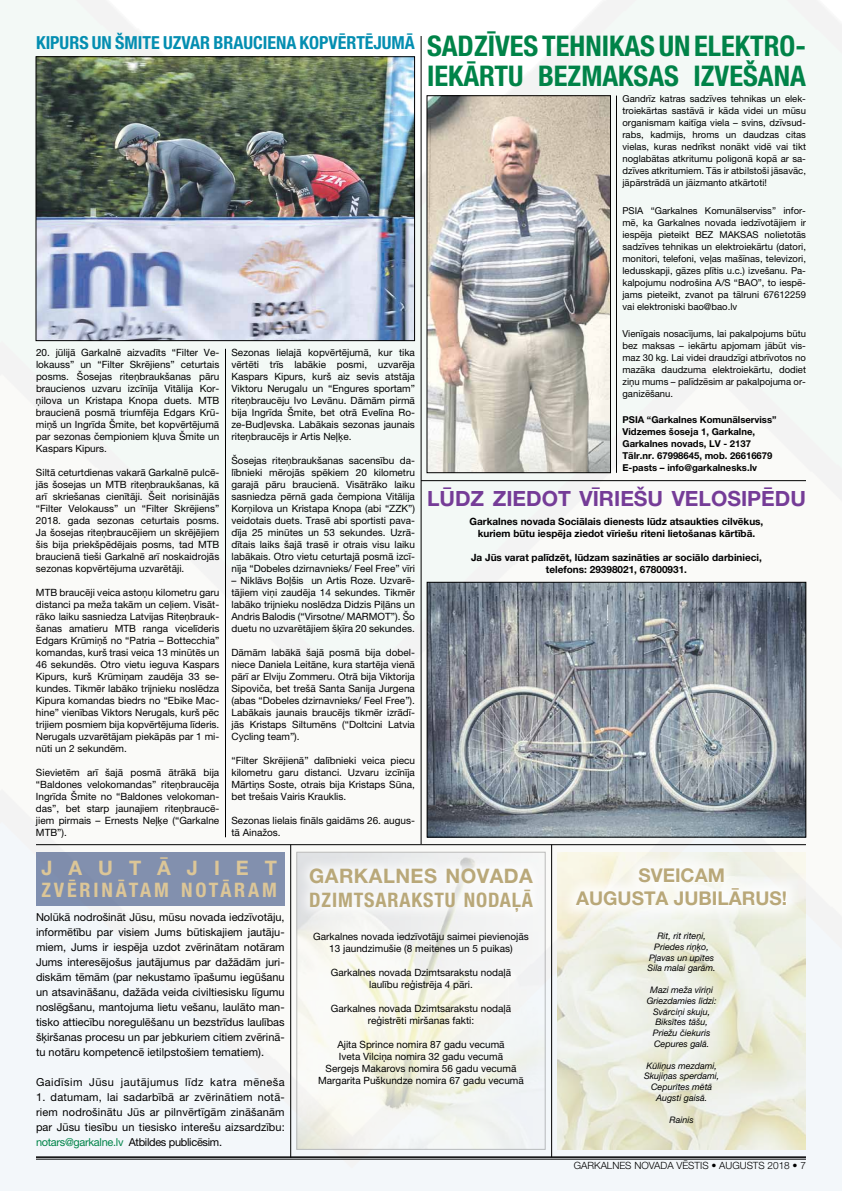
<style>
.page{position:relative;width:842px;height:1191px;background:#fff}
.page>*{position:absolute;margin:0;border:0;box-sizing:border-box;transform-origin:0 0}
.t1{font:700 condensed 28.5px/30px "Helvetica Neue LT Pro";color:#008348}
.t2{font:700 21px "Helvetica Neue LT Pro";color:#753c97}
.t3{font:700 condensed 20px "Helvetica Neue LT Pro";letter-spacing:.045em;color:#b9a879}
.t4{font:700 condensed 20px "Helvetica Neue LT Pro";letter-spacing:.145em;color:#dcc697}
.t5{font:700 20px "Helvetica Neue LT Pro";color:#b9a879}
.t6{font:700 20px "Helvetica Neue LT Pro";color:#dcc697}
.t7{font:700 19px/22.8px "Helvetica Neue LT Pro";color:#b9a879;text-align:center}
.t8{font:700 condensed 18px "Helvetica Neue LT Pro";color:#048eb1}
.t9{font:11px/15px "Helvetica Neue LT Pro";color:#000;text-align:justify}
.t10{font:11px "Helvetica Neue LT Pro";letter-spacing:.045em;color:#000}
.t11{font:10px/12px "Helvetica Neue LT Pro";color:#000;text-align:justify}
.t12{font:700 10px/12px "Helvetica Neue LT Pro";color:#000;text-align:center}
.t13{font:300 10px "Helvetica Neue LT Pro";color:#000}
.t14{font:9.5px/12px "Helvetica Neue LT Pro";color:#000;text-align:justify}
.t15{font:700 9.5px/12px "Helvetica Neue LT Pro";color:#000}
.t16{font:italic 9px/10.8px "Helvetica Neue LT Pro";color:#000;text-align:center}
.s1{color:#008348}
</style>
<div class="page">
<img style="left:0;top:0;width:842px;height:1190px">
<img style="left:299px;top:854px;width:244px;height:293px">
<hr style="left:36px;top:1156px;width:770px;height:1px;background:#000">
<hr style="left:36px;top:1158px;width:770px;height:1px;background:#000">
<div style="left:297px;top:855px;width:249px;height:69px;background:#fff;opacity:.75"></div>
<hr style="left:36px;top:844px;width:770px;height:1px;background:#000">
<div style="left:36px;top:852px;width:249px;height:53px;background:#8290ae"></div>
<div style="left:560px;top:852px;width:242px;height:69px;background:#fff;opacity:.75"></div>
<svg style="left:575px;top:867px;width:212px;height:38px"></svg>
<hr style="left:290px;top:844px;width:1px;height:313px;background:#000">
<hr style="left:551px;top:844px;width:1px;height:313px;background:#000">
<img style="left:429px;top:584px;width:375px;height:251px">
<div style="left:427px;top:582px;width:379px;height:255px;border:1px solid #000"></div>
<hr style="left:421px;top:36px;width:1px;height:808px;background:#000">
<hr style="left:421px;top:480px;width:385px;height:1px;background:#000">
<img style="left:429px;top:98px;width:180px;height:373px">
<div style="left:427px;top:96px;width:184px;height:377px;border:1px solid #000"></div>
<hr style="left:616px;top:96px;width:1px;height:377px;background:#000">
<hr style="left:225px;top:349px;width:1px;height:488px;background:#000">
<img style="left:38px;top:59px;width:375px;height:280px">
<div style="left:36px;top:57px;width:379px;height:284px;border:1px solid #000"></div>
<h3 class="t8" style="left:36px;top:32px;width:380px">KI PURS UN ŠMITE UZVAR BRAUCIENA KOPVĒRTĒJUMĀ</h3>
<p class="t11" style="left:36px;top:346px;width:185px">20. jūlijā Garkalnē aizvadīts “Filter Ve&shy;lokauss” un “Filter Skrējiens” ceturtais posms. Šosejas riteņbraukšanas pāru braucienos uzvaru izcīnīja Vitālija Kor&shy;ņilova un Kristapa Knopa duets. MTB braucienā posmā triumfēja Edgars Krū&shy;miņš un Ingrīda Šmite, bet kopvērtējumā par sezonas čempioniem kļuva Šmite un Kaspars Kipurs.</p>
<p class="t11" style="left:36px;top:466px;width:185px">Siltā ceturtdienas vakarā Garkalnē pulcē&shy;jās šosejas un MTB riteņbraukšanas, kā arī skriešanas cienītāji. Šeit norisinājās “Filter Velokauss” un “Filter Skrējiens” 2018. gada sezonas ceturtais posms.<br>Ja šosejas riteņbraucējiem un skrējējiem šis bija priekšpēdējais posms, tad MTB braucienā tieši Garkalnē arī noskaidrojās sezonas kopvērtējuma uzvarētāji.</p>
<p class="t11" style="left:36px;top:586px;width:185px">MTB braucēji veica astoņu kilometru garu distanci pa meža takām un ceļiem. Visāt&shy;rāko laiku sasniedza Latvijas Riteņbrauk&shy;šanas amatieru MTB ranga vicelīderis Edgars Krūmiņš no “Patria – Bottecchia” komandas, kurš trasi veica 13 minūtēs un 46 sekundēs. Otro vietu ieguva Kaspars Kipurs, kurš Krūmiņam zaudēja 33 se&shy;kundes. Tikmēr labāko trijnieku noslēdza Kipura komandas biedrs no “Ebike Mac&shy;hine” vienības Viktors Nerugals, kurš pēc trijiem posmiem bija kopvērtējuma līderis.<br>Nerugals uzvarētājam piekāpās par 1 mi&shy;nūti un 2 sekundēm.</p>
<p class="t11" style="left:36px;top:766px;width:185px">Sievietēm arī šajā posmā ātrākā bija “Baldones velokomandas” riteņbraucēja Ingrīda Šmite no “Baldones velokoman&shy;das”, bet starp jaunajiem riteņbraucē&shy;jiem pirmais – Ernests Neļķe (“Garkalne MTB”).</p>
<p class="t11" style="left:231px;top:346px;width:185px">Sezonas lielajā kopvērtējumā, kur tika vērtēti trīs labākie posmi, uzvarēja Kaspars Kipurs, kurš aiz sevis atstāja Viktoru Nerugalu un “Engures sportam” riteņbraucēju Ivo Levānu. Dāmām pirmā bija Ingrīda Šmite, bet otrā Evelīna Ro&shy;ze-Budļevska. Labākais sezonas jaunais riteņbraucējs ir Artis Neļķe.</p>
<p class="t11" style="left:231px;top:454px;width:185px">Šosejas riteņbraukšanas sacensību da&shy;lībnieki mērojās spēkiem 20 kilometru garajā pāru braucienā. Visātrāko laiku sasniedza pērnā gada čempiona Vitālija Korņilova un Kristapa Knopa (abi “ZZK”) veidotais duets. Trasē abi sportisti pava&shy;dīja 25 minūtes un 53 sekundes. Uzrā&shy;dītais laiks šajā trasē ir otrais visu laiku labākais. Otro vietu ceturtajā posmā izcī&shy;nīja “Dobeles dzirnavnieks/ Feel Free” vīri</p>
<p class="t11" style="left:231px;top:574px;width:185px">– Niklāvs Boļšis un Artis Roze. Uzvarē&shy;tājiem viņi zaudēja 14 sekundes. Tikmēr labāko trijnieku noslēdza Didzis Piļāns un Andris Balodis (“Virsotne/ MARMOT”). Šo duetu no uzvarētājiem šķīra 20 sekundes.</p>
<p class="t11" style="left:231px;top:646px;width:185px">Dāmām labākā šajā posmā bija dobel&shy;niece Daniela Leitāne, kura startēja vienā pārī ar Elviju Zommeru. Otrā bija Viktorija Sipoviča, bet trešā Santa Sanija Jurgena (abas “Dobeles dzirnavnieks/ Feel Free”).<br>Labākais jaunais braucējs tikmēr izrādī&shy;jās Kristaps Siltumēns (“Doltcini Latvia Cycling team”).</p>
<p class="t11" style="left:231px;top:754px;width:185px">“Filter Skrējienā” dalībnieki veica piecu kilometru garu distanci. Uzvaru izcīnīja Mārtiņs Soste, otrais bija Kristaps Sūna, bet trešais Vairis Krauklis.</p>
<p class="t11" style="left:231px;top:814px;width:185px">Sezonas lielais fināls gaidāms 26. augus&shy;tā Ainažos.</p>
<h1 class="t1" style="left:427px;top:31px;width:380px">SADZĪVES TEHNI KAS UN ELEKTRO-<br>IEKĀRTU BEZMAKSAS</h1>
<h1 class="t1" style="left:694px;top:61px;width:82px">IZVEŠANA</h1>
<p class="t14" style="left:622px;top:93px;width:185px">Gandrīz katras sadzīves tehnikas un elek&shy;troiekārtas sastāvā ir kāda videi un mūsu organismam kaitīga viela – svins, dzīvsud&shy;rabs, kadmijs, hroms un daudzas citas vielas, kuras nedrīkst nonākt vidē vai tikt noglabātas atkritumu poligonā kopā ar sa&shy;dzīves atkritumiem. Tās ir atbilstoši jāsavāc, jāpārstrādā un jāizmanto atkārtoti!</p>
<p class="t14" style="left:622px;top:205px;width:185px">PSIA “Garkalnes Komunālserviss” infor&shy;mē, ka Garkalnes novada iedzīvotājiem ir iespēja pieteikt BEZ MAKSAS nolietotās sadzīves tehnikas un elektroiekārtu (datori, monitori, telefoni, veļas mašīnas, televizori, ledusskapji, gāzes plītis u.c.) izvešanu. Pa&shy;kalpojumu nodrošina A/S “BAO”, to iespē&shy;jams pieteikt, zvanot pa tālruni 67612259 vai elektroniski bao@bao.lv</p>
<p class="t14" style="left:622px;top:328px;width:185px">Vienīgais nosacījums, lai pakalpojums būtu bez maksas – iekārtu apjomam jābūt vis&shy;maz 30 kg. Lai videi draudzīgi atbrīvotos no mazāka daudzuma elektroiekārtu, dodiet ziņu mums – palīdzēsim ar pakalpojuma or&shy;ganizēšanu.</p>
<p class="t15" style="left:622px;top:414px;width:156px">PSIA “Garkalnes Komunālserviss”<br>Vidzemes šoseja 1, Garkalne,<br>Garkalnes novads, LV - 2137<br>Tālr.nr. 67998645, mob. 26616679<br>E-pasts – info@garkalnesks.lv</p>
<h2 class="t2" style="left:427px;top:485px;width:80px">Lūdz ziedot</h2>
<h2 class="t2" style="left:579px;top:485px;width:106px">vīriešu velosi</h2>
<h2 class="t2" style="left:747px;top:485px;width:60px">pēdu</h2>
<p class="t12" style="left:469px;top:515px;width:295px">Garkalnes novada Sociālais dienests lūdz atsaukties cilvēkus, kuriem būtu iespēja ziedot vīriešu riteni lietošanas kārtībā.</p>
<p class="t12" style="left:471px;top:551px;width:292px">Ja Jūs varat palīdzēt, lūdzam sazināties ar sociālo darbinieci, telefons: 29398021, 67800931.</p>
<h3 class="t6" style="left:41px;top:855px;width:169px">Ja ut ājiet</h3>
<h3 class="t4" style="left:41px;top:878px;width:237px">ZVĒRINĀTAM NOTĀRAM</h3>
<h3 class="t7" style="left:576px;top:863px;width:213px">Svei cam<br>AUGUSTA j ubilārus!</h3>
<p class="t11" style="left:313px;top:930px;width:217px;text-align:center">Garkalnes novada iedzīvotāju saimei pievienojās<br>13 jaundzimušie (8 meitenes un 5 puikas)</p>
<p class="t11" style="left:331px;top:966px;width:182px;text-align:center">Garkalnes novada Dzimtsarakstu nodaļā laulību reģistrēja 4 pāri.</p>
<p class="t11" style="left:331px;top:1002px;width:182px;text-align:center">Garkalnes novada Dzimtsarakstu nodaļā reģistrēti miršanas fakti:</p>
<p class="t11" style="left:318px;top:1038px;width:207px;text-align:center">Ajita Sprince nomira 87 gadu vecumā<br>Iveta Vilciņa nomira 32 gadu vecumā<br>Sergejs Makarovs nomira 56 gadu vecumā Margarita Puškundze nomira 67 gadu vecumā</p>
<h3 class="t5" style="left:309px;top:863px;width:31px">Garkalnes</h3>
<h3 class="t5" style="left:445px;top:863px;width:16px">novada</h3>
<h3 class="t3" style="left:309px;top:887px;width:225px">DZIMTSARAKSTU NODAĻĀ</h3>
<p class="t9" style="left:36px;top:909px;width:250px">Nolūkā nodrošināt Jūsu, mūsu novada iedzīvotāju, informētību par visiem Jums būtiskajiem jautāju&shy;miem, Jums ir iespēja uzdot zvērinātam notāram Jums interesējošus jautājumus par dažādām juri&shy;diskām tēmām (par nekustamo īpašumu iegūšanu un atsavināšanu, dažāda veida civiltiesisku līgumu noslēgšanu, mantojuma lietu vešanu, laulāto man&shy;tisko attiecību noregulēšanu un bezstrīdus laulības šķiršanas procesu un par jebkuriem citiem zvērinā&shy;tu notāru kompetencē ietilpstošiem tematiem).</p>
<p class="t10" style="left:36px;top:1075px;width:250px">Gaidīsim Jūsu jautājumus līdz katra mēneša</p>
<p class="t9" style="left:36px;top:1089px;width:250px">1. datumam, lai sadarbībā ar zvērinātiem notā&shy;riem nodrošinātu Jūs ar pilnvērtīgām zināšanām par Jūsu tiesību un tiesisko interešu aizsardzību: <span class="s1">notars@garkalne.lv</span> Atbildes publicēsim.</p>
<p class="t16" style="left:647px;top:930px;width:70px">Rit, rit riteņi,<br>Priedes riņķo,<br>Pļavas un upītes<br>Sila malai garām.</p>
<p class="t16" style="left:647px;top:984px;width:71px">Mazi meža vīriņi<br>Griezdamies līdzi:<br>Svārciņi skuju,<br>Biksītes tāšu,<br>Priežu čiekuris<br>Cepures galā.</p>
<p class="t16" style="left:644px;top:1060px;width:77px">Kūliņus mezdami,<br>Skujiņas sperdami,<br>Cepurītes mētā<br>Augsti gaisā.</p>
<p class="t16" style="left:670px;top:1114px;width:26px">Rainis</p>
<p class="t13" style="left:574px;top:1159px;width:234px">GARKALNES NOVADA VĒSTIS • AUGUSTS 2018 • 7</p>
</div>
